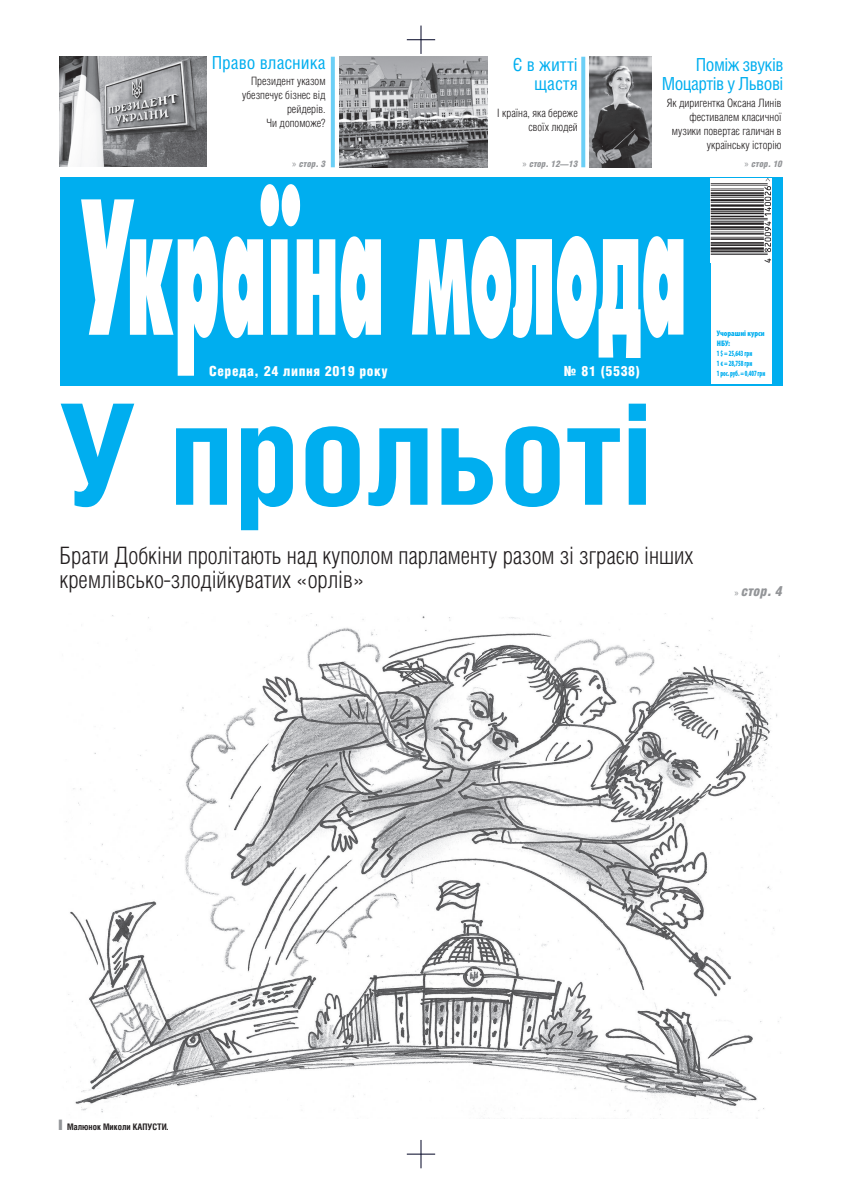
<style>
.page{position:relative;width:842px;height:1191px;background:#fff}
.page>*{position:absolute;margin:0;border:0;box-sizing:border-box;transform-origin:0 0}
.t1{font:700 140px "Helios Cond";color:#00aeef}
.t2{font:300 24px/24px "Helios Cond";color:#231f20}
.t3{font:18px/18.5px "Helios Cond";letter-spacing:-.03em;color:#00aeef;text-align:right}
.t4{font:18px/18.5px "Helios Cond";color:#00aeef;text-align:right}
.t5{font:900 14px "Helios Cond";letter-spacing:.04em;color:#fff}
.t6{font:italic 900 14px "Helios Cond";color:#939598}
.t7{font:300 11.5px/14px "Helios Cond";color:#231f20;text-align:right}
.t8{font:italic 900 9px "Helios Cond";color:#939598}
.t9{font:700 9px "Helios Cond";color:#231f20}
.t10{font:900 condensed 8px/9.9px "Myriad Pro";color:#00aeef}
.s1{font-family:"Myriad Pro";font-weight:400;font-style:normal;font-size:10px}
.s2{color:#939598}
</style>
<div class="page">
<div style="left:60px;top:177px;width:722px;height:209px;background:#00aeef"></div>
<svg style="left:81px;top:184px;width:254px;height:192px"></svg>
<svg style="left:341px;top:236px;width:40px;height:102px;background:#d6f2fc"></svg>
<svg style="left:412px;top:236px;width:271px;height:122px"></svg>
<svg style="left:407px;top:26px;width:28px;height:28px"></svg>
<svg style="left:407px;top:1140px;width:28px;height:28px"></svg>
<svg style="left:581px;top:57px;width:4px;height:110px"></svg>
<svg style="left:331px;top:57px;width:4px;height:110px"></svg>
<div style="left:711px;top:179px;width:60px;height:205px;background:#fff"></div>
<img style="left:711px;top:179px;width:60px;height:84px">
<img style="left:339px;top:57px;width:148px;height:110px">
<img style="left:590px;top:57px;width:62px;height:110px">
<img style="left:60px;top:57px;width:146px;height:110px">
<img style="left:65px;top:615px;width:716px;height:500px">
<p class="t4" style="left:212px;top:55px;width:115px">Право власника</p>
<p class="t4" style="left:513px;top:57px;width:67px">Є в житті щастя</p>
<p class="t3" style="left:662px;top:57px;width:123px">Поміж звуків<br>Моцартів у Львові</p>
<p class="t7" style="left:242px;top:75px;width:85px">Президент указом убезпечує бізнес від рейдерів.<br>Чи допоможе?</p>
<p class="t7" style="left:497px;top:107px;width:82px">І країна, яка береже своїх людей</p>
<p class="t7" style="left:667px;top:97px;width:116px">Як диригентка Оксана Линів фестивалем класичної музики повертає галичан в українську історію</p>
<p class="t8" style="left:292px;top:160px;width:35px"><span class="s1">»</span> стор. 3</p>
<p class="t8" style="left:522px;top:160px;width:57px"><span class="s1">»</span> стор. 12—13</p>
<p class="t8" style="left:745px;top:160px;width:39px"><span class="s1">»</span> стор. 10</p>
<p class="t5" style="left:209px;top:366px;width:180px">Середа, 24 липня 2019 року</p>
<p class="t5" style="left:564px;top:366px;width:78px">№ 81 (5538)</p>
<p class="t1" style="left:60px;top:405px;width:595px">У прольоті</p>
<p class="t2" style="left:60px;top:545px;width:635px">Брати Добкіни пролітають над куполом парламенту разом зі зграєю інших кремлівсько-злодійкуватих «орлів»</p>
<p class="t10" style="left:717px;top:329px;width:50px">Учорашні курси<br>НБУ:<br>1 $ = 25,643 грн<br>1 € = 28,758 грн<br>1 рос. руб. = 0,407 грн</p>
<p class="t6" style="left:734px;top:585px;width:49px"><span class="s1">»</span> стор. 4</p>
<p class="t9" style="left:59px;top:1123px;width:111px"><span class="s2">❙</span> Малюнок Миколи КАПУСТИ.</p>
</div>
